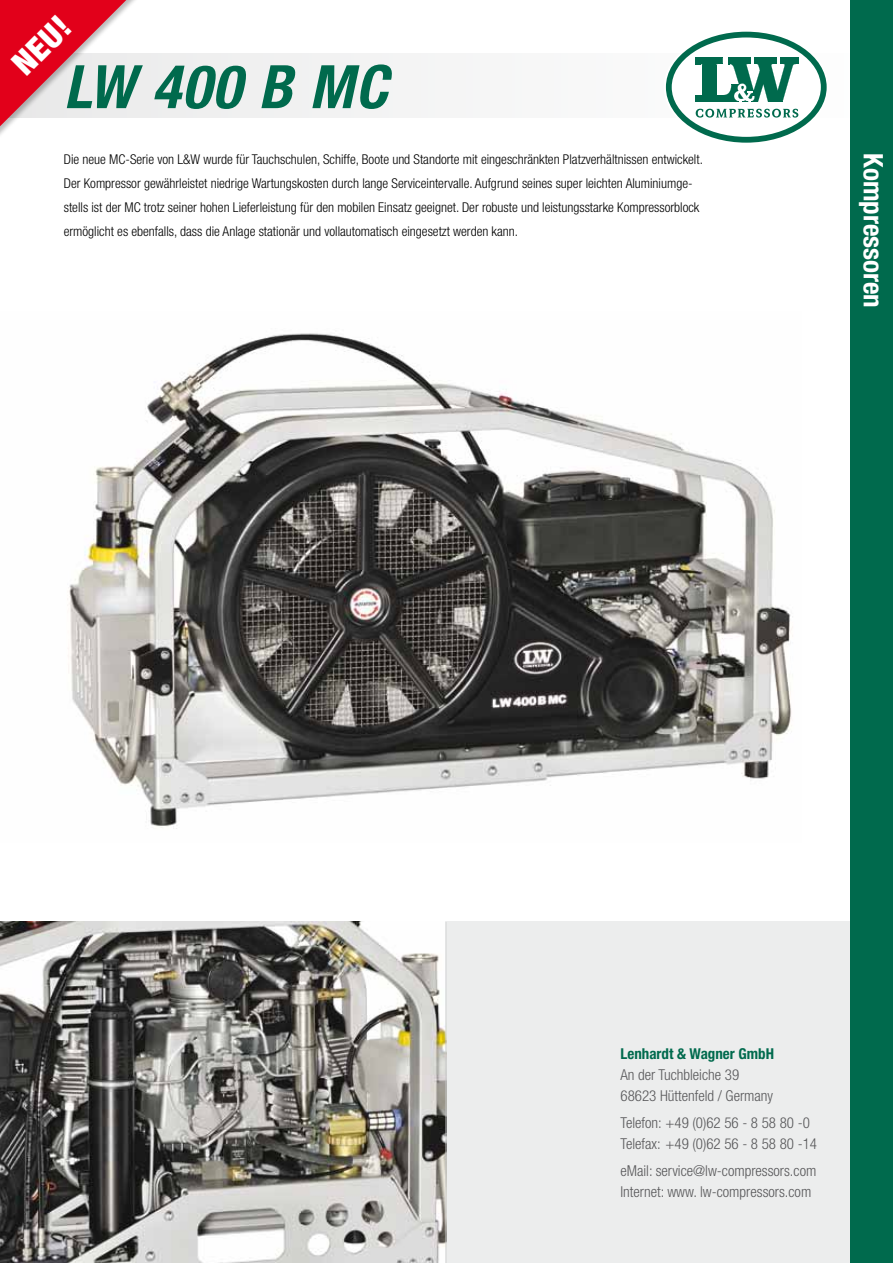
<style>
.page{position:relative;width:893px;height:1263px;background:#fff}
.page>*{position:absolute;margin:0;border:0;box-sizing:border-box;transform-origin:0 0}
.t1{font:italic 700 condensed 60px "Helvetica Neue";letter-spacing:.025em;color:#006a4d}
.t2{font:900 condensed 33px "Helvetica Neue";color:#fff}
.t3{font:700 condensed 27px "Helvetica Neue";color:#fff}
.t4{font:300 condensed 15px/21px "Helvetica Neue";color:#58585a}
.t5{font:700 condensed 15px "Helvetica Neue";color:#006a4d}
.t6{font:300 condensed 13.5px/24px "Helvetica Neue";color:#000}
</style>
<div class="page">
<div style="left:0;top:54px;width:893px;height:64px;background:#f4f4f5"></div>
<svg style="left:664px;top:30px;width:164px;height:114px"></svg>
<svg style="left:669px;top:35px;width:155px;height:105px;fill:#fff"></svg>
<div style="left:666px;top:32px;width:161px;height:111px;border:6px solid #006a4d;border-radius:50%"></div>
<svg style="left:695px;top:58px;width:104px;height:45px"></svg>
<svg style="left:696px;top:109px;width:102px;height:9px"></svg>
<div style="left:0;top:921px;width:893px;height:342px;background:#eceded"></div>
<img style="left:0;top:921px;width:446px;height:342px">
<div style="left:0;top:0;width:151px;height:226px;background:#000;opacity:.27"></div>
<svg style="left:0;top:0;width:146px;height:221px"></svg>
<img style="left:68px;top:333px;width:725px;height:496px">
<hr style="left:446px;top:921px;width:1px;height:342px;background:#c6c7c8">
<div style="left:850px;top:0;width:43px;height:1263px;background:#006a4d"></div>
<h2 class="t2" style="left:3px;top:55px;width:69px;rotate:-45deg">NEU!</h2>
<h1 class="t1" style="left:64px;top:50px;width:325px">LW 400 B MC</h1>
<p class="t6" style="left:64px;top:147px;width:641px">Die neue MC-Serie von L&amp;W wurde für Tauchschulen, Schiffe, Boote und Standorte mit eingeschränkten Platzverhältnissen entwickelt.<br>Der Kompressor gewährleistet niedrige Wartungskosten durch lange Serviceintervalle. Aufgrund seines super leichten Aluminiumge&shy;stells ist der MC trotz seiner hohen Lieferleistung für den mobilen Einsatz geeignet. Der robuste und leistungsstarke Kompressorblock ermöglicht es ebenfalls, dass die Anlage stationär und vollautomatisch eingesetzt werden kann.</p>
<h3 class="t3" style="left:890px;top:153px;width:156px;rotate:90deg">Kompressoren</h3>
<p class="t5" style="left:620px;top:1044px;width:155px">Lenhardt &amp; Wagner GmbH</p>
<p class="t4" style="left:620px;top:1064px;width:154px">An der Tuchbleiche 39<br>68623 Hüttenfeld / Germany</p>
<p class="t4" style="left:620px;top:1112px;width:198px">Telefon: +49 (0)62 56 - 8 58 80 -0<br>Telefax: +49 (0)62 56 - 8 58 80 -14</p>
<p class="t4" style="left:620px;top:1160px;width:197px">eMail: service@lw-compressors.com<br>Internet: www. lw-compressors.com</p>
</div>
